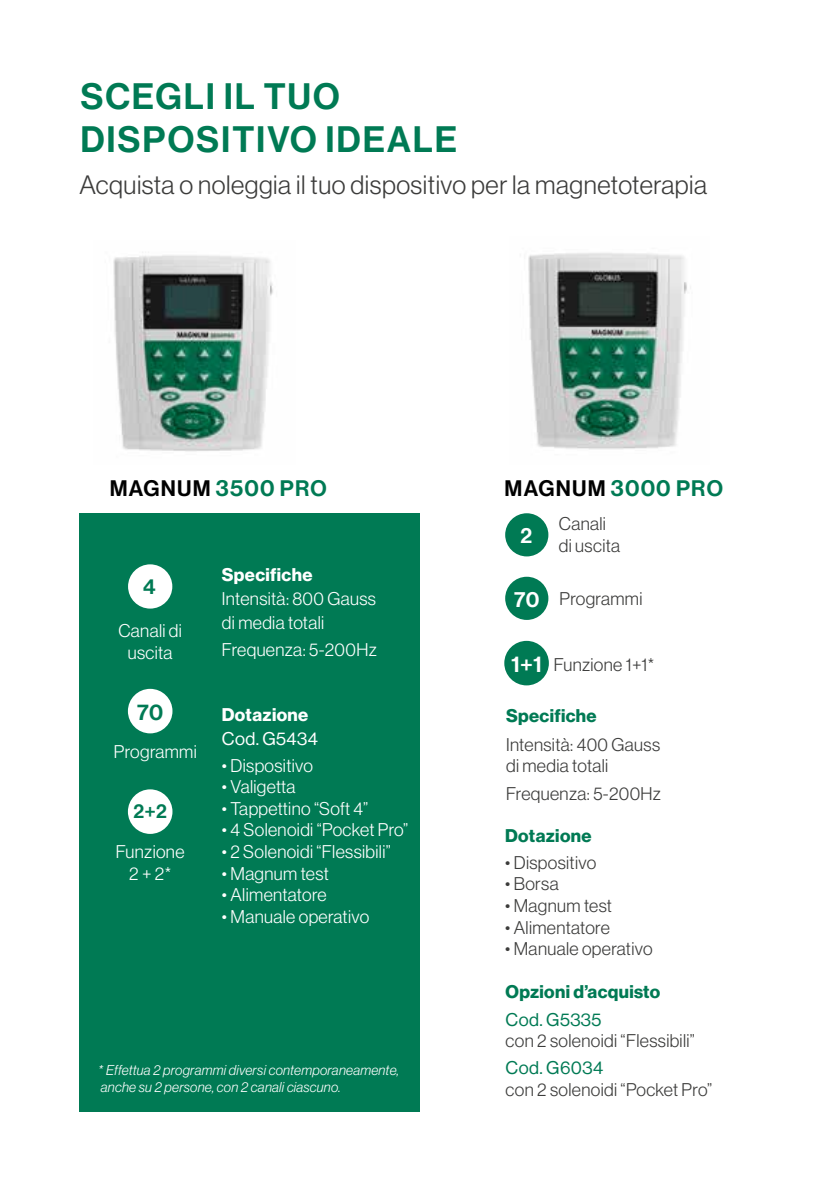
<style>
.page{position:relative;width:840px;height:1191px;background:#fff}
.page>*{position:absolute;margin:0;border:0;box-sizing:border-box;transform-origin:0 0}
.t1{font:36px/43.2px "Neue Haas Display Mediu";letter-spacing:.05em;color:#007a54}
.t2{font:300 26px "Neue Haas Display";letter-spacing:.02em;color:#3c3c3b}
.t3{font:22px "Neue Haas Display Mediu";letter-spacing:.05em;color:#007a54}
.t4{font:21.4px "Neue Haas Display Mediu";color:#fff}
.t5{font:21.4px "Neue Haas Display Mediu";color:#007a54}
.t6{font:20.8px "Neue Haas Display Mediu";color:#fff}
.t7{font:20.2px "Neue Haas Display Mediu";color:#007a54}
.t8{font:19px "Neue Haas Display Mediu";color:#007a54}
.t9{font:18.6px "Neue Haas Display Mediu";color:#007a54}
.t10{font:300 18px/21.6px "Neue Haas Display";letter-spacing:.02em;color:#fff;text-align:center}
.t11{font:300 18px/21.6px "Neue Haas Display";letter-spacing:.02em;color:#3c3c3b}
.t12{font:700 18px "Neue Haas Display";letter-spacing:.02em;color:#007a54}
.t13{font:700 18px "Neue Haas Display";letter-spacing:.02em;color:#fff}
.t14{font:18px "Neue Haas Display";letter-spacing:.02em;color:#007a54}
.t15{font:18px "Neue Haas Display";letter-spacing:.02em;color:#fff}
.t16{font:16.6px "Neue Haas Display Mediu";color:#007a54}
.t17{font:italic 300 14px/16.8px "Neue Haas Display";letter-spacing:.02em;color:#fff}
.s1{color:#000}
.s2{font-family:"Neue Haas Display Mediu";font-weight:400;font-size:20.8px;color:#fff}
.s3{font-family:"Neue Haas Display Mediu";font-weight:400;font-size:16px;color:#fff}
</style>
<div class="page">
<img style="left:113px;top:255px;width:160px;height:197px">
<div style="left:79px;top:513px;width:341px;height:598px;background:#007a54"></div>
<div style="left:128px;top:564px;width:44px;height:44px;background:#fff;border-radius:50%"></div>
<img style="left:528px;top:253px;width:159px;height:197px">
<div style="left:505px;top:513px;width:43px;height:43px;background:#007a54;border-radius:50%"></div>
<div style="left:505px;top:577px;width:43px;height:43px;background:#007a54;border-radius:50%"></div>
<div style="left:128px;top:689px;width:44px;height:44px;background:#fff;border-radius:50%"></div>
<div style="left:128px;top:789px;width:44px;height:45px;background:#fff;border-radius:50%"></div>
<div style="left:504px;top:641px;width:44px;height:44px;background:#007a54;border-radius:50%"></div>
<h1 class="t1" style="left:80px;top:75px;width:378px">SCEGLI IL TUO<br>DISPOSITIVO IDEALE</h1>
<h2 class="t2" style="left:79px;top:170px;width:629px">Acquista o noleggia il tuo dispositivo per la magnetoterapia</h2>
<p class="t3" style="left:110px;top:475px;width:218px"><span class="s1">MAGNUM</span> 3500 PRO</p>
<p class="t7" style="left:143px;top:575px;width:14px">4</p>
<p class="t10" style="left:118px;top:620px;width:65px">Canali di uscita</p>
<p class="t5" style="left:137px;top:700px;width:28px">70</p>
<p class="t9" style="left:139px;top:701px;width:24px">70</p>
<p class="t10" style="left:114px;top:741px;width:84px">Programmi</p>
<p class="t16" style="left:136px;top:800px;width:30px">2+2</p>
<p class="t10" style="left:116px;top:841px;width:70px">Funzione<br>2 + 2*</p>
<p class="t8" style="left:133px;top:800px;width:35px">2+2</p>
<p class="t13" style="left:222px;top:564px;width:92px">Specifiche</p>
<p class="t10" style="left:222px;top:586px;width:155px;line-height:24px;text-align:left">Intensità: 800 Gauss di media totali</p>
<p class="t10" style="left:222px;top:639px;width:156px">Frequenza: 5-200Hz</p>
<p class="t13" style="left:222px;top:704px;width:88px">Dotazione</p>
<p class="t15" style="left:222px;top:728px;width:97px">Cod. G5434</p>
<p class="t10" style="left:222px;top:754px;width:93px">• Dispositivo</p>
<p class="t10" style="left:222px;top:776px;width:75px">• Valigetta</p>
<p class="t10" style="left:222px;top:797px;width:148px">• Tappettino “Soft 4”</p>
<p class="t10" style="left:222px;top:819px;width:188px">• 4 Solenoidi “Pocket Pro”</p>
<p class="t10" style="left:222px;top:841px;width:170px">• 2 Solenoidi “Flessibili”</p>
<p class="t10" style="left:222px;top:862px;width:108px">• Magnum test</p>
<p class="t10" style="left:222px;top:884px;width:106px">• Alimentatore</p>
<p class="t10" style="left:222px;top:905px;width:149px">• Manuale operativo</p>
<p class="t17" style="left:98px;top:1061px;width:302px">* Effettua 2 programmi diversi contemporaneamente, anche su 2 persone, con 2 canali ciascuno.</p>
<p class="t3" style="left:504px;top:475px;width:220px"><span class="s1">MAGNUM</span> 3000 PRO</p>
<p class="t6" style="left:520px;top:524px;width:13px">2</p>
<p class="t11" style="left:558px;top:513px;width:63px">Canali di uscita</p>
<p class="t11" style="left:513px;top:588px;width:130px"><span class="s2">70</span> Programmi</p>
<p class="t4" style="left:511px;top:652px;width:32px">1+1</p>
<p class="t11" style="left:515px;top:654px;width:140px"><span class="s3">1+1</span> Funzione 1+1*</p>
<p class="t12" style="left:505px;top:705px;width:92px">Specifiche</p>
<p class="t11" style="left:505px;top:733px;width:155px">Intensità: 400 Gauss di media totali</p>
<p class="t11" style="left:505px;top:782px;width:156px">Frequenza: 5-200Hz</p>
<p class="t12" style="left:505px;top:824px;width:88px">Dotazione</p>
<p class="t11" style="left:505px;top:851px;width:93px">• Dispositivo</p>
<p class="t11" style="left:505px;top:873px;width:55px">• Borsa</p>
<p class="t11" style="left:505px;top:895px;width:108px">• Magnum test</p>
<p class="t11" style="left:505px;top:916px;width:106px">• Alimentatore</p>
<p class="t11" style="left:505px;top:938px;width:149px">• Manuale operativo</p>
<p class="t12" style="left:505px;top:981px;width:156px">Opzioni d’acquisto</p>
<p class="t14" style="left:505px;top:1009px;width:97px">Cod. G5335</p>
<p class="t11" style="left:505px;top:1030px;width:191px">con 2 solenoidi “Flessibili”</p>
<p class="t14" style="left:505px;top:1058px;width:99px">Cod. G6034</p>
<p class="t11" style="left:505px;top:1079px;width:208px">con 2 solenoidi “Pocket Pro”</p>
</div>
